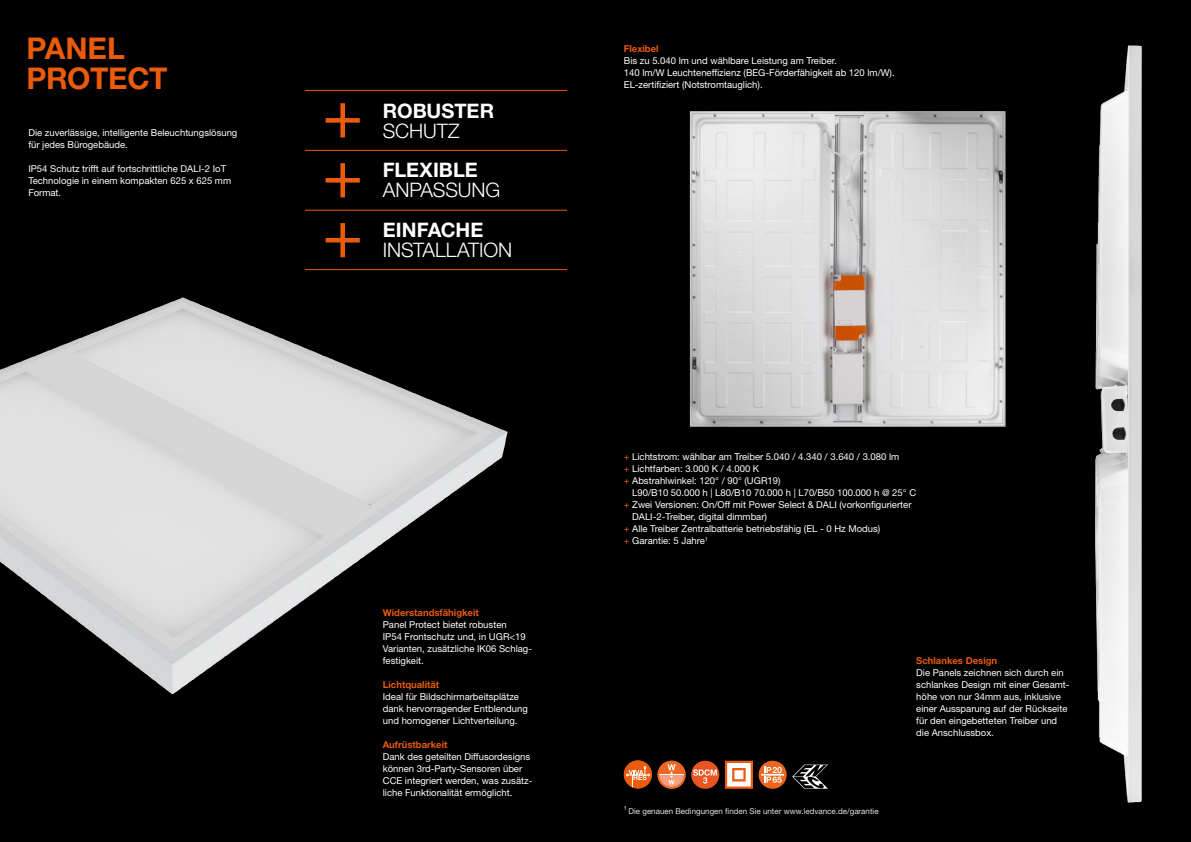
<style>
.page{position:relative;width:1191px;height:842px;background:#fff}
.page>*{position:absolute;margin:0;border:0;box-sizing:border-box;transform-origin:0 0}
.t1{font:700 30px/30px "Helvetica Neue LT Std";letter-spacing:-.01em;color:#ea5b0b}
.t2{font:300 20px "Helvetica Neue LT Std";letter-spacing:-.005em;color:#fff}
.t3{font:700 20px "Helvetica Neue LT Std";color:#fff}
.t4{font:9.5px/12px "Helvetica Neue LT Std";color:#fff}
.t5{font:700 9.5px "Helvetica Neue LT Std";color:#ea5b0b}
.t6{font:8px "Helvetica Neue LT Std";color:#e3e3e3}
.s1{color:#ea5b0b}
</style>
<div class="page">
<div style="left:0;top:0;width:595px;height:842px;background:#000"></div>
<div style="left:595px;top:0;width:596px;height:842px;background:#000"></div>
<img style="left:0;top:297px;width:508px;height:398px">
<hr style="left:305px;top:150px;width:262px;height:1px;background:#ea5b0b">
<hr style="left:305px;top:90px;width:262px;height:1px;background:#ea5b0b">
<hr style="left:305px;top:210px;width:262px;height:1px;background:#ea5b0b">
<hr style="left:305px;top:269px;width:262px;height:1px;background:#ea5b0b">
<svg style="left:326px;top:103px;width:34px;height:34px"></svg>
<svg style="left:326px;top:163px;width:34px;height:34px"></svg>
<svg style="left:326px;top:223px;width:34px;height:34px"></svg>
<svg style="left:792px;top:765px;width:36px;height:24px"></svg>
<svg style="left:657px;top:761px;width:28px;height:28px"></svg>
<div style="left:691px;top:761px;width:28px;height:28px;background:#ea5423;border-radius:50%"></div>
<svg style="left:693px;top:769px;width:24px;height:15px"></svg>
<svg style="left:725px;top:761px;width:28px;height:28px"></svg>
<svg style="left:758px;top:761px;width:28px;height:28px"></svg>
<hr style="left:761px;top:774px;width:23px;height:2px;background:#fff">
<svg style="left:764px;top:767px;width:17px;height:16px"></svg>
<div style="left:624px;top:760px;width:28px;height:28px;background:#ea5b0b;border-radius:50%"></div>
<svg style="left:626px;top:766px;width:24px;height:21px"></svg>
<img style="left:689px;top:111px;width:317px;height:316px">
<img style="left:1095px;top:45px;width:47px;height:758px">
<h1 class="t1" style="left:27px;top:32px;width:143px">PANEL<br>PROTECT</h1>
<p class="t4" style="left:28px;top:127px;width:211px">Die zuverlässige, intelligente Beleuchtungslösung für jedes Bürogebäude.</p>
<p class="t4" style="left:28px;top:163px;width:204px">IP54 Schutz trifft auf fortschrittliche DALI-2 IoT<br>Technologie in einem kompakten 625 x 625 mm<br>Format.</p>
<h2 class="t3" style="left:383px;top:98px;width:113px">ROBUSTER</h2>
<h2 class="t2" style="left:383px;top:118px;width:78px">SCHUTZ</h2>
<h2 class="t3" style="left:383px;top:158px;width:96px">FLEXIBLE</h2>
<h2 class="t2" style="left:383px;top:178px;width:119px">ANPASSUNG</h2>
<h2 class="t3" style="left:383px;top:218px;width:102px">EINFACHE</h2>
<h2 class="t2" style="left:383px;top:238px;width:131px">INSTALLATION</h2>
<p class="t5" style="left:383px;top:607px;width:98px">Widerstandsfähigkeit</p>
<p class="t4" style="left:383px;top:619px;width:151px">Panel Protect bietet robusten<br>IP54 Frontschutz und, in UGR&lt;19<br>Varianten, zusätzliche IK06 Schlag&shy;festigkeit.</p>
<p class="t5" style="left:383px;top:679px;width:58px">Lichtqualität</p>
<p class="t4" style="left:383px;top:691px;width:146px">Ideal für Bildschirmarbeitsplätze dank hervorragender Entblendung und homogener Lichtverteilung.</p>
<p class="t5" style="left:383px;top:739px;width:66px">Aufrüstbarkeit</p>
<p class="t4" style="left:383px;top:751px;width:151px">Dank des geteilten Diffusordesigns können 3rd-Party-Sensoren über CCE integriert werden, was zusätz&shy;liche Funktionalität ermöglicht.</p>
<p class="t5" style="left:624px;top:43px;width:36px">Flexibel</p>
<p class="t4" style="left:624px;top:55px;width:272px">Bis zu 5.040 lm und wählbare Leistung am Treiber.<br>140 lm/W Leuchteneffizienz (BEG-Förderfähigkeit ab 120 lm/W).<br>EL-zertifiziert (Notstromtauglich).</p>
<p class="t4" style="left:624px;top:451px;width:277px"><span class="s1">+</span> Lichtstrom: wählbar am Treiber 5.040 / 4.340 / 3.640 / 3.080 lm <span class="s1">+</span> Lichtfarben: 3.000 K / 4.000 K<br><span class="s1">+</span> Abstrahlwinkel: 120° / 90° (UGR19)</p>
<p class="t4" style="left:632px;top:487px;width:285px">L90/B10 50.000 h | L80/B10 70.000 h | L70/B50 100.000 h @ 25° C</p>
<p class="t4" style="left:624px;top:499px;width:289px"><span class="s1">+</span> Zwei Versionen: On/Off mit Power Select &amp; DALI (vorkonfigurierter</p>
<p class="t4" style="left:632px;top:511px;width:136px">DALI-2-Treiber, digital dimmbar)</p>
<p class="t4" style="left:624px;top:523px;width:258px"><span class="s1">+</span> Alle Treiber Zentralbatterie betriebsfähig (EL - 0 Hz Modus)</p>
<p class="t4" style="left:624px;top:535px;width:86px"><span class="s1">+</span> Garantie: 5 Jahre<sup>1</sup></p>
<p class="t6" style="left:624px;top:806px;width:256px"><sup>1</sup> Die genauen Bedingungen finden Sie unter www.ledvance.de/garantie</p>
<p class="t5" style="left:916px;top:655px;width:82px">Schlankes Design</p>
<p class="t4" style="left:916px;top:667px;width:155px">Die Panels zeichnen sich durch ein schlankes Design mit einer Gesamt&shy;höhe von nur 34mm aus, inklusive einer Aussparung auf der Rückseite für den eingebetteten Treiber und die Anschlussbox.</p>
</div>
